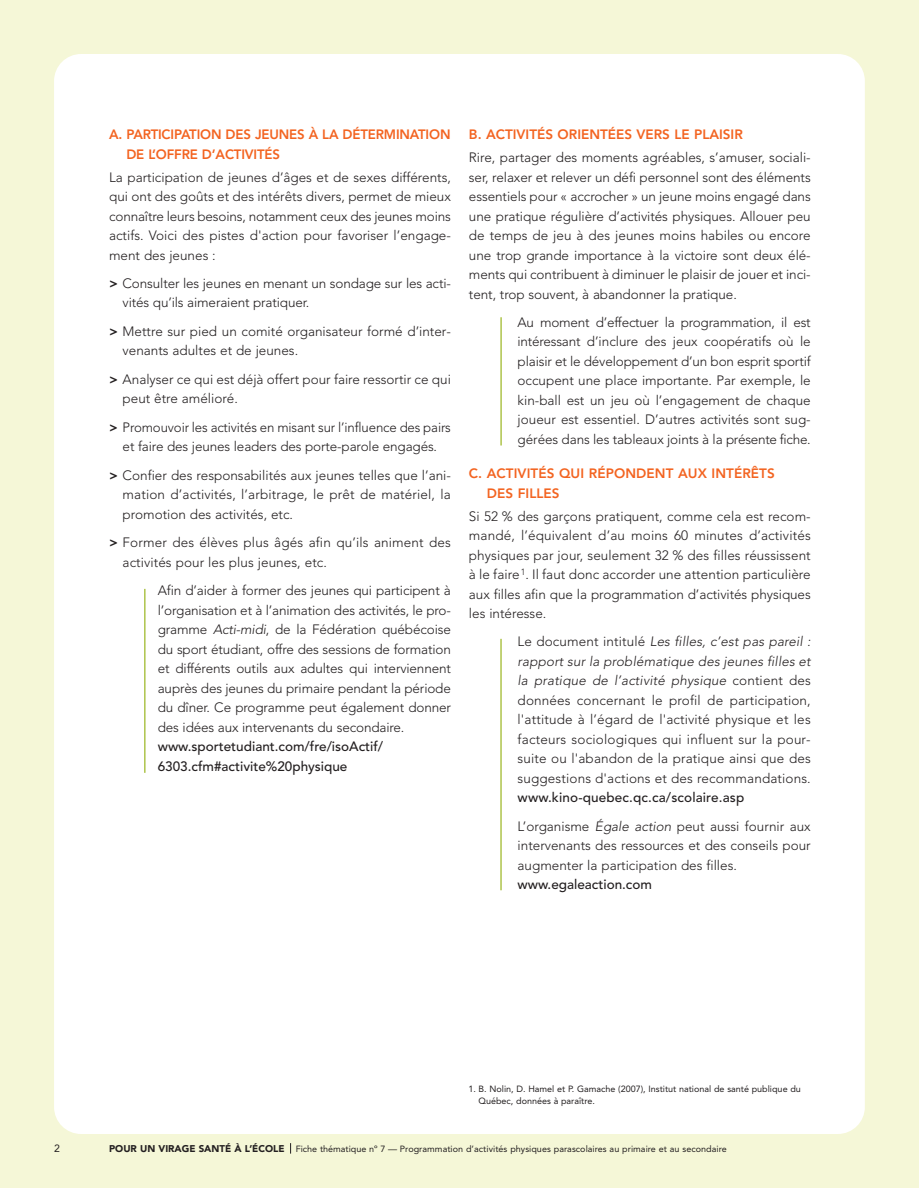
<style>
.page{position:relative;width:919px;height:1188px;background:#fff}
.page>*{position:absolute;margin:0;border:0;box-sizing:border-box;transform-origin:0 0}
.t1{font:300 13.5px/19.5px "Avenir";color:#231f20;text-align:justify}
.t2{font:500 13.5px/19.5px "Avenir";color:#231f20}
.t3{font:800 13.5px/19.5px "Avenir";color:#f36421}
.t4{font:10.5px "Avenir";color:#231f20}
.t5{font:9px/12px "Avenir";color:#231f20}
.s1{font-weight:800}
.s2{font-style:italic}
.s3{font-weight:300}
.s4{font-weight:300;font-style:italic}
.s5{font-weight:900;font-size:9.75px}
</style>
<div class="page">
<div style="left:0;top:0;width:918px;height:1188px;background:#f5f7d7"></div>
<div style="left:54px;top:54px;width:810px;height:1080px;background:#fff;border-radius:27px"></div>
<hr style="left:500px;top:317px;width:1px;height:129px;background:#aec44b">
<hr style="left:144px;top:589px;width:1px;height:184px;background:#aec44b">
<hr style="left:500px;top:639px;width:1px;height:251px;background:#aec44b">
<p class="t3" style="left:126px;top:126px;width:325px;text-indent:-17px">A. PARTICIPATION DES JEUNES À LA DÉTERMINATION<br>DE L’OFFRE D’ACTIVITÉS</p>
<p class="t1" style="left:109px;top:168px;width:343px">La participation de jeunes d’âges et de sexes différents, qui ont des goûts et des intérêts divers, permet de mieux connaître leurs besoins, notamment ceux des jeunes moins actifs. Voici des pistes d'action pour favoriser l’engage&shy;ment des jeunes :</p>
<p class="t1" style="left:123px;top:275px;width:329px;text-indent:-13px"><span class="s1">&gt;</span> Consulter les jeunes en menant un sondage sur les acti&shy;vités qu’ils aimeraient pratiquer.</p>
<p class="t1" style="left:123px;top:323px;width:329px;text-indent:-14px"><span class="s1">&gt;</span> Mettre sur pied un comité organisateur formé d’inter&shy;venants adultes et de jeunes.</p>
<p class="t1" style="left:123px;top:371px;width:329px;text-indent:-13px"><span class="s1">&gt;</span> Analyser ce qui est déjà offert pour faire ressortir ce qui peut être amélioré.</p>
<p class="t1" style="left:109px;top:419px;width:343px;text-align:center"><span class="s1">&gt;</span> Promouvoir les activités en misant sur l’influence des pairs et faire des jeunes leaders des porte-parole engagés.</p>
<p class="t1" style="left:123px;top:467px;width:329px;text-indent:-13px"><span class="s1">&gt;</span> Confier des responsabilités aux jeunes telles que l’ani&shy;mation d’activités, l’arbitrage, le prêt de matériel, la promotion des activités, etc.</p>
<p class="t1" style="left:123px;top:534px;width:329px;text-indent:-13px"><span class="s1">&gt;</span> Former des élèves plus âgés afin qu’ils animent des activités pour les plus jeunes, etc.</p>
<p class="t1" style="left:158px;top:582px;width:294px">Afin d’aider à former des jeunes qui participent à l’organisation et à l’animation des activités, le pro&shy;gramme <span class="s2">Acti-midi</span>, de la Fédération québécoise du sport étudiant, offre des sessions de formation et différents outils aux adultes qui interviennent auprès des jeunes du primaire pendant la période du dîner. Ce programme peut également donner des idées aux intervenants du secondaire.</p>
<p class="t2" style="left:158px;top:738px;width:227px">www.sportetudiant.com/fre/isoActif/<br>6303.cfm#activite%20physique</p>
<p class="t3" style="left:469px;top:126px;width:275px">B. ACTIVITÉS ORIENTÉES VERS LE PLAISIR</p>
<p class="t1" style="left:469px;top:149px;width:343px">Rire, partager des moments agréables, s’amuser, sociali&shy;ser, relaxer et relever un défi personnel sont des éléments essentiels pour « accrocher » un jeune moins engagé dans une pratique régulière d’activités physiques. Allouer peu de temps de jeu à des jeunes moins habiles ou encore une trop grande importance à la victoire sont deux élé&shy;ments qui contribuent à diminuer le plaisir de jouer et inci&shy;tent, trop souvent, à abandonner la pratique.</p>
<p class="t1" style="left:517px;top:314px;width:294px">Au moment d’effectuer la programmation, il est intéressant d’inclure des jeux coopératifs où le plaisir et le développement d’un bon esprit sportif occupent une place importante. Par exemple, le kin-ball est un jeu où l’engagement de chaque joueur est essentiel. D’autres activités sont sug&shy;gérées dans les tableaux joints à la présente fiche.</p>
<p class="t3" style="left:486px;top:465px;width:289px;text-indent:-18px">C. ACTIVITÉS QUI RÉPONDENT AUX INTÉRÊTS<br>DES FILLES</p>
<p class="t1" style="left:469px;top:507px;width:343px">Si 52 % des garçons pratiquent, comme cela est recom&shy;mandé, l’équivalent d’au moins 60 minutes d’activités physiques par jour, seulement 32 % des filles réussissent à le faire<sup>1</sup>. Il faut donc accorder une attention particulière aux filles afin que la programmation d’activités physiques les intéresse.</p>
<p class="t1" style="left:517px;top:633px;width:294px">Le document intitulé <span class="s2">Les filles, c’est pas pareil : rapport sur la problématique des jeunes filles et la pratique de l’activité physique</span> contient des données concernant le profil de participation, l'attitude à l’égard de l'activité physique et les facteurs sociologiques qui influent sur la pour&shy;suite ou l'abandon de la pratique ainsi que des suggestions d'actions et des recommandations.</p>
<p class="t2" style="left:517px;top:785px;width:294px;line-height:28.5px">www.kino-quebec.qc.ca/scolaire.asp<br><span class="s3">L’organisme</span> <span class="s4">Égale action</span> <span class="s3">peut aussi fournir aux</span></p>
<p class="t1" style="left:517px;top:837px;width:294px">intervenants des ressources et des conseils pour augmenter la participation des filles.</p>
<p class="t2" style="left:517px;top:876px;width:136px">www.egaleaction.com</p>
<p class="t5" style="left:478px;top:1084px;width:324px;text-indent:-10px">1. B. Nolin, D. Hamel et P. Gamache (2007), Institut national de santé publique du<br>Québec, données à paraître.</p>
<p class="t4" style="left:54px;top:1144px;width:7px">2</p>
<p class="t5" style="left:109px;top:1144px;width:619px"><span class="s5">POUR UN VIRAGE SANTÉ À L’ÉCOLE</span> Fiche thématique nº 7 — Programmation d’activités physiques parascolaires au primaire et au secondaire</p>
</div>
